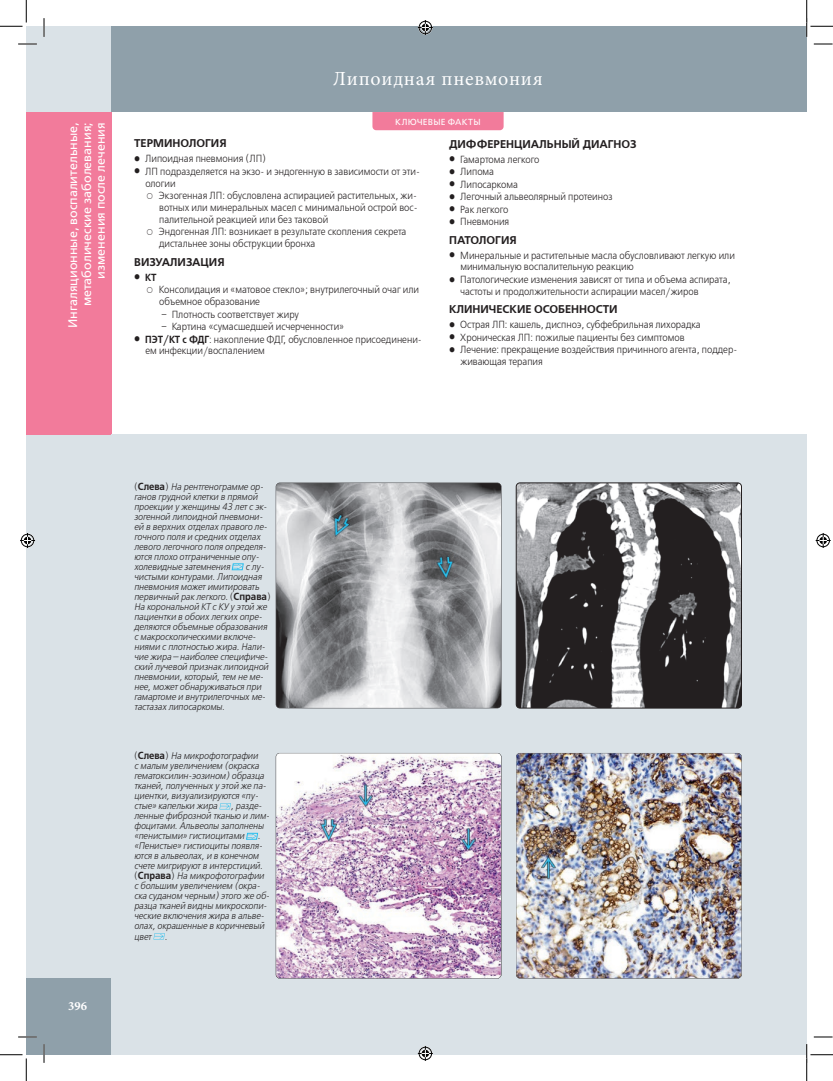
<style>
.page{position:relative;width:833px;height:1081px;background:#fff}
.page>*{position:absolute;margin:0;border:0;box-sizing:border-box;transform-origin:0 0}
.colon_C_grey{font:20px "Minion Pro";letter-spacing:.04em;color:#fff}
.t1{font:12.5px/13.8px "Free Set";color:#fff;text-align:right}
.t2{font:700 12.5px "Minion Pro";color:#fff}
.zag_1_Caps{font:11.25px "Free Set Demi C";color:#231f20}
.t3{font:10.25px/11.9px "Free Set Light C";color:#231f20;scale:.91 1}
.t4{font:10.25px "Free Set Demi C";color:#231f20;scale:.91 1}
.ris_podp{font:italic 9.62px/10px "Free Set Light C";color:#231f20;scale:.91 1}
.t5{font:8.75px "Free Set";letter-spacing:.025em;color:#fff}
.s1{font-family:"Free Set Demi C"}
.s2{font-style:normal}
.s3{font-family:"Free Set Demi C";font-style:normal;font-size:10.25px}
</style>
<div class="page">
<div style="left:26px;top:26px;width:85px;height:952px;background:#dae2e7"></div>
<div style="left:111px;top:26px;width:695px;height:86px;background:#8fa0aa"></div>
<div style="left:26px;top:112px;width:85px;height:322px;background:#f27b9b"></div>
<div style="left:26px;top:978px;width:85px;height:76px;background:#8fa0aa"></div>
<div style="left:111px;top:434px;width:695px;height:620px;background:#dae2e7"></div>
<div style="left:372px;top:112px;width:131px;height:18px;background:#f27b9b"></div>
<svg style="left:232px;top:563px;width:11px;height:7px"></svg>
<svg style="left:219px;top:803px;width:12px;height:6px"></svg>
<svg style="left:246px;top:832px;width:12px;height:7px"></svg>
<svg style="left:153px;top:933px;width:12px;height:6px"></svg>
<img style="left:276px;top:483px;width:224px;height:224px">
<img style="left:517px;top:482px;width:224px;height:225px">
<div style="left:515px;top:482px;width:226px;height:226px;border:1px solid #231f20;border-radius:4px"></div>
<img style="left:276px;top:753px;width:224px;height:224px">
<img style="left:516px;top:753px;width:224px;height:224px">
<svg style="left:18px;top:43px;width:19px;height:2px"></svg>
<svg style="left:813px;top:43px;width:19px;height:2px"></svg>
<svg style="left:18px;top:1036px;width:19px;height:1px"></svg>
<svg style="left:813px;top:1036px;width:19px;height:1px"></svg>
<svg style="left:43px;top:18px;width:2px;height:19px"></svg>
<svg style="left:43px;top:1044px;width:2px;height:18px"></svg>
<svg style="left:0;top:0;width:27px;height:27px"></svg>
<svg style="left:0;top:1054px;width:27px;height:26px"></svg>
<svg style="left:806px;top:0;width:26px;height:37px"></svg>
<svg style="left:805px;top:1043px;width:27px;height:37px"></svg>
<svg style="left:417px;top:20px;width:15px;height:15px"></svg>
<svg style="left:417px;top:1046px;width:15px;height:14px"></svg>
<svg style="left:20px;top:533px;width:15px;height:15px"></svg>
<svg style="left:815px;top:533px;width:15px;height:15px"></svg>
<p class="t1" style="left:66px;top:328px;width:207px;rotate:-90deg">Ингаляционные, воспалительные, метаболические заболевания; изменения после лечения</p>
<p class="colon_C_grey" style="left:333px;top:65px;width:211px">Липоидная пневмония</p>
<p class="t5" style="left:395px;top:116px;width:87px">КЛЮЧЕВЫЕ ФАКТЫ</p>
<p class="zag_1_Caps" style="left:134px;top:137px;width:94px">ТЕРМИНОЛОГИЯ</p>
<p class="t3" style="left:145px;top:153px;width:134px">Липоидная пневмония (ЛП)</p>
<p class="t3" style="left:145px;top:166px;width:303px">ЛП подразделяется на экзо‑ и эндогенную в зависимости от эти‑ ологии</p>
<p class="t3" style="left:159px;top:190px;width:286px;text-align:justify">Экзогенная ЛП: обусловлена аспирацией растительных, жи‑ вотных или минеральных масел с минимальной острой вос‑ палительной реакцией или без таковой</p>
<p class="t3" style="left:159px;top:226px;width:273px">Эндогенная ЛП: возникает в результате скопления секрета дистальнее зоны обструкции бронха</p>
<p class="zag_1_Caps" style="left:134px;top:255px;width:92px">ВИЗУАЛИЗАЦИЯ</p>
<p class="t4" style="left:145px;top:271px;width:14px">КТ</p>
<p class="t3" style="left:159px;top:284px;width:287px">Консолидация и «матовое стекло»; внутрилегочный очаг или объемное образование</p>
<p class="t3" style="left:161px;top:308px;width:153px">– Плотность соответствует жиру</p>
<p class="t3" style="left:161px;top:321px;width:202px">– Картина «сумасшедшей исчерченности»</p>
<p class="t3" style="left:145px;top:333px;width:305px"><span class="s1">ПЭТ/КТ с ФДГ</span>: накопление ФДГ, обусловленное присоединени‑ ем инфекции/воспалением</p>
<p class="zag_1_Caps" style="left:449px;top:137px;width:189px">ДИФФЕРЕНЦИАЛЬНЫЙ ДИАГНОЗ</p>
<p class="t3" style="left:460px;top:154px;width:88px">Гамартома легкого</p>
<p class="t3" style="left:460px;top:166px;width:39px">Липома</p>
<p class="t3" style="left:460px;top:179px;width:65px">Липосаркома</p>
<p class="t3" style="left:460px;top:191px;width:169px">Легочный альвеолярный протеиноз</p>
<p class="t3" style="left:460px;top:204px;width:54px">Рак легкого</p>
<p class="t3" style="left:460px;top:216px;width:55px">Пневмония</p>
<p class="zag_1_Caps" style="left:449px;top:233px;width:69px">ПАТОЛОГИЯ</p>
<p class="t3" style="left:460px;top:249px;width:303px">Минеральные и растительные масла обусловливают легкую или минимальную воспалительную реакцию</p>
<p class="t3" style="left:460px;top:274px;width:298px">Патологические изменения зависят от типа и объема аспирата, частоты и продолжительности аспирации масел/жиров</p>
<p class="zag_1_Caps" style="left:449px;top:303px;width:170px">КЛИНИЧЕСКИЕ ОСОБЕННОСТИ</p>
<p class="t3" style="left:460px;top:319px;width:265px">Острая ЛП: кашель, диспноэ, субфебрильная лихорадка</p>
<p class="t3" style="left:460px;top:331px;width:248px">Хроническая ЛП: пожилые пациенты без симптомов</p>
<p class="t3" style="left:460px;top:344px;width:306px">Лечение: прекращение воздействия причинного агента, поддер‑ живающая терапия</p>
<p class="t2" style="left:68px;top:996px;width:20px">396</p>
<p class="ris_podp" style="left:134px;top:482px;width:147px"><span class="s2">(</span><span class="s3">Слева</span><span class="s2">)</span> На рентгенограмме ор‑ ганов грудной клетки в прямой проекции у женщины 43 лет с эк‑ зогенной липоидной пневмони‑ ей в верхних отделах правого ле‑ гочного поля и средних отделах левого легочного поля определя‑ ются плохо отграниченные опу‑ холевидные затемнения</p>
<p class="ris_podp" style="left:134px;top:562px;width:151px;text-indent:111px">с лу‑ чистыми контурами. Липоидная пневмония может имитировать первичный рак легкого. <span class="s2">(</span><span class="s3">Справа</span><span class="s2">)<br></span>На корональной КТ с КУ у этой же пациентки в обоих легких опре‑ деляются объемные образования с макроскопическими включе‑ ниями с плотностью жира. Нали‑ чие жира— наиболее специфиче‑ ский лучевой признак липоидной пневмонии, который, тем не ме‑ нее, может обнаруживаться при гамартоме и внутрилегочных ме‑ тастазах липосаркомы.</p>
<p class="ris_podp" style="left:134px;top:751px;width:147px"><span class="s2">(</span><span class="s3">Слева</span><span class="s2">)</span> На микрофотографии<br>с малым увеличением (окраска гематоксилин‑эозином) образца тканей, полученных у этой же па‑ циентки, визуализируются «пу‑ стые» капельки жира</p>
<p class="ris_podp" style="left:134px;top:801px;width:150px;text-indent:97px">, разде‑ ленные фиброзной тканью и лим‑ фоцитами. Альвеолы заполнены «пенистыми» гистиоцитами</p>
<p class="ris_podp" style="left:134px;top:831px;width:150px;text-indent:123px">. «Пенистые» гистиоциты появля‑ ются в альвеолах, и в конечном счете мигрируют в интерстиций. <span class="s2">(</span><span class="s3">Справа</span><span class="s2">)</span> На микрофотографии с большим увеличением (окра‑ ска суданом черным) этого же об‑ разца тканей видны микроскопи‑ ческие включения жира в альве‑ олах, окрашенные в коричневый цвет</p>
</div>
